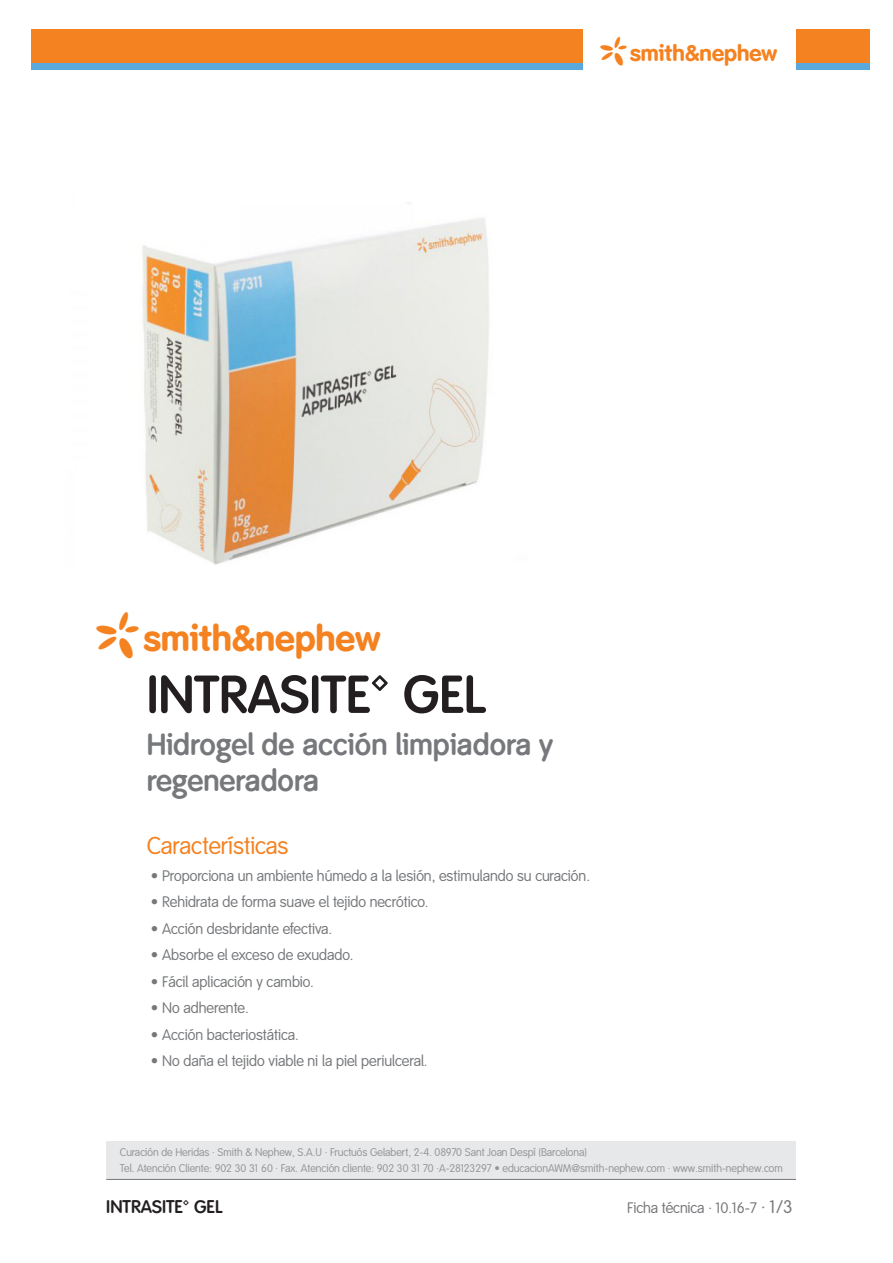
<style>
.page{position:relative;width:893px;height:1263px;background:#fff}
.page>*{position:absolute;margin:0;border:0;box-sizing:border-box;transform-origin:0 0}
.t1{font:700 52.5px "Smith&Nephew";color:#231f20}
.t2{font:36px "Smith&Nephew Logo";color:#f58220}
.t3{font:700 30px/36px "Smith&Nephew";color:#76787b}
.t4{font:24px "Smith&Nephew";color:#f58220}
.t5{font:22.35px "Smith&Nephew Logo";color:#f58220}
.t6{font:700 18px "Smith&Nephew";color:#231f20}
.t7{font:15px "Smith&Nephew";color:#76787b}
.t8{font:10.95px/16.5px "Smith&Nephew";color:#939598}
.s1{font-size:18px}
</style>
<div class="page">
<div style="left:107px;top:1141px;width:689px;height:39px;background:#e7e8e9"></div>
<hr style="left:106px;top:1179px;width:690px;height:1px;background:#76787b">
<div style="left:796px;top:36px;width:74px;height:33px;background:#5ba8dc"></div>
<div style="left:796px;top:29px;width:74px;height:34px;background:#f58220"></div>
<div style="left:31px;top:36px;width:552px;height:33px;background:#5ba8dc"></div>
<div style="left:31px;top:29px;width:552px;height:34px;background:#f58220"></div>
<img style="left:142px;top:203px;width:347px;height:362px">
<h3 class="t5" style="left:601px;top:37px;width:178px">*smith&amp;nephew</h3>
<p class="t2" style="left:96px;top:612px;width:285px">*smith&amp;nephew</p>
<p class="t1" style="left:147px;top:664px;width:341px">INTRASITE™ GEL</p>
<p class="t3" style="left:147px;top:728px;width:408px">Hidrogel de acción limpiadora y regeneradora</p>
<p class="t4" style="left:147px;top:832px;width:143px">Características</p>
<p class="t7" style="left:151px;top:867px;width:441px">• Proporciona un ambiente húmedo a la lesión, estimulando su curación.</p>
<p class="t7" style="left:151px;top:893px;width:279px">• Rehidrata de forma suave el tejido necrótico.</p>
<p class="t7" style="left:151px;top:920px;width:183px">• Acción desbridante efectiva.</p>
<p class="t7" style="left:151px;top:946px;width:204px">• Absorbe el exceso de exudado.</p>
<p class="t7" style="left:151px;top:973px;width:165px">• Fácil aplicación y cambio.</p>
<p class="t7" style="left:151px;top:999px;width:99px">• No adherente.</p>
<p class="t7" style="left:151px;top:1026px;width:150px">• Acción bacteriostática.</p>
<p class="t7" style="left:151px;top:1052px;width:278px">• No daña el tejido viable ni la piel periulceral.</p>
<p class="t8" style="left:120px;top:1144px;width:664px">Curación de Heridas · Smith &amp; Nephew, S.A.U · Fructuós Gelabert, 2-4. 08970 Sant Joan Despí (Barcelona)<br>Tel. Atención Cliente: 902 30 31 60 · Fax. Atención cliente: 902 30 31 70 ·A-28123297 • educacionAWM@smith-nephew.com · www.smith-nephew.com</p>
<p class="t6" style="left:106px;top:1196px;width:118px">INTRASITE™ GEL</p>
<p class="t7" style="left:627px;top:1199px;width:167px">Ficha técnica · 10.16-7 <span class="s1">· 1/3</span></p>
</div>
